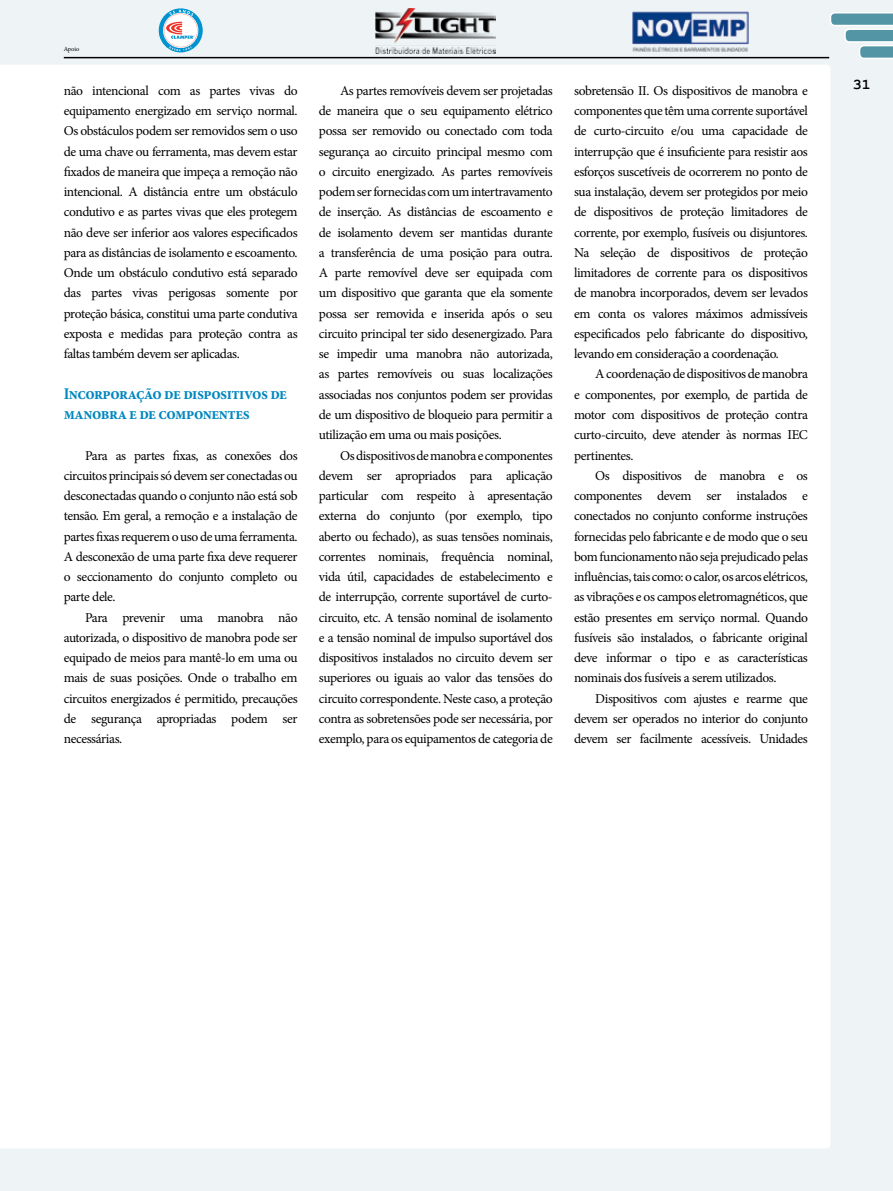
<style>
.page{position:relative;width:893px;height:1191px;background:#eef4f6}
.page>*{position:absolute;margin:0;border:0;box-sizing:border-box;transform-origin:0 0}
.t1{font:700 condensed 16.5px/20.2px "Minion Pro";letter-spacing:-.03em;color:#0087bf}
.t2{font:700 15px "Courier New";color:#000}
.t3{font:13.5px/20.2px "Minion Pro";letter-spacing:-.03em;color:#000;text-align:justify}
.t4{font:6.3px "Minion Pro";letter-spacing:-.005em;color:#000}
</style>
<div class="page">
<div style="left:0;top:65px;width:830px;height:1083px;background:#fff"></div>
<hr style="left:64px;top:57px;width:765px;height:1px;background:#000">
<svg style="left:830px;top:12px;width:63px;height:47px"></svg>
<img style="left:632px;top:11px;width:117px;height:41px">
<svg style="left:159px;top:8px;width:44px;height:44px"></svg>
<img style="left:376px;top:8px;width:120px;height:45px">
<p class="t4" style="left:64px;top:45px;width:17px">Apoio</p>
<p class="t3" style="left:64px;top:80px;width:235px">não intencional com as partes vivas do equipamento energizado em serviço normal.<br>Os obstáculos podem ser removidos sem o uso de uma chave ou ferramenta, mas devem estar fixados de maneira que impeça a remoção não intencional. A distância entre um obstáculo condutivo e as partes vivas que eles protegem não deve ser inferior aos valores especificados para as distâncias de isolamento e escoamento.<br>Onde um obstáculo condutivo está separado das partes vivas perigosas somente por proteção básica, constitui uma parte condutiva exposta e medidas para proteção contra as faltas também devem ser aplicadas.</p>
<p class="t1" style="left:64px;top:383px;width:225px">Incorporação de dispositivos de manobra e de componentes</p>
<p class="t3" style="left:64px;top:445px;width:235px;text-indent:21px">Para as partes fixas, as conexões dos circuitos principais só devem ser conectadas ou desconectadas quando o conjunto não está sob tensão. Em geral, a remoção e a instalação de partes fixas requerem o uso de uma ferramenta.<br>A desconexão de uma parte fixa deve requerer o seccionamento do conjunto completo ou parte dele.</p>
<p class="t3" style="left:64px;top:607px;width:235px;text-indent:21px">Para prevenir uma manobra não autorizada, o dispositivo de manobra pode ser equipado de meios para mantê-lo em uma ou mais de suas posições. Onde o trabalho em circuitos energizados é permitido, precauções de segurança apropriadas podem ser necessárias.</p>
<p class="t3" style="left:319px;top:80px;width:235px;text-indent:21px">As partes removíveis devem ser projetadas de maneira que o seu equipamento elétrico possa ser removido ou conectado com toda segurança ao circuito principal mesmo com o circuito energizado. As partes removíveis podem ser fornecidas com um intertravamento de inserção. As distâncias de escoamento e de isolamento devem ser mantidas durante a transferência de uma posição para outra.<br>A parte removível deve ser equipada com um dispositivo que garanta que ela somente possa ser removida e inserida após o seu circuito principal ter sido desenergizado. Para se impedir uma manobra não autorizada, as partes removíveis ou suas localizações associadas nos conjuntos podem ser providas de um dispositivo de bloqueio para permitir a utilização em uma ou mais posições.</p>
<p class="t3" style="left:319px;top:445px;width:235px;text-indent:21px">Os dispositivos de manobra e componentes devem ser apropriados para aplicação particular com respeito à apresentação externa do conjunto (por exemplo, tipo aberto ou fechado), as suas tensões nominais, correntes nominais, frequência nominal, vida útil, capacidades de estabelecimento e de interrupção, corrente suportável de curto&shy;circuito, etc. A tensão nominal de isolamento e a tensão nominal de impulso suportável dos dispositivos instalados no circuito devem ser superiores ou iguais ao valor das tensões do circuito correspondente. Neste caso, a proteção contra as sobretensões pode ser necessária, por exemplo, para os equipamentos de categoria de</p>
<p class="t3" style="left:574px;top:80px;width:235px">sobretensão II. Os dispositivos de manobra e componentes que têm uma corrente suportável de curto-circuito e/ou uma capacidade de interrupção que é insuficiente para resistir aos esforços suscetíveis de ocorrerem no ponto de sua instalação, devem ser protegidos por meio de dispositivos de proteção limitadores de corrente, por exemplo, fusíveis ou disjuntores.<br>Na seleção de dispositivos de proteção limitadores de corrente para os dispositivos de manobra incorporados, devem ser levados em conta os valores máximos admissíveis especificados pelo fabricante do dispositivo, levando em consideração a coordenação.</p>
<p class="t3" style="left:574px;top:364px;width:235px;text-indent:21px">A coordenação de dispositivos de manobra e componentes, por exemplo, de partida de motor com dispositivos de proteção contra curto-circuito, deve atender às normas IEC pertinentes.</p>
<p class="t3" style="left:574px;top:465px;width:235px;text-indent:21px">Os dispositivos de manobra e os componentes devem ser instalados e conectados no conjunto conforme instruções fornecidas pelo fabricante e de modo que o seu bom funcionamento não seja prejudicado pelas influências, tais como: o calor, os arcos elétricos, as vibrações e os campos eletromagnéticos, que estão presentes em serviço normal. Quando fusíveis são instalados, o fabricante original deve informar o tipo e as características nominais dos fusíveis a serem utilizados.</p>
<p class="t3" style="left:574px;top:688px;width:235px;text-indent:21px">Dispositivos com ajustes e rearme que devem ser operados no interior do conjunto devem ser facilmente acessíveis. Unidades</p>
<p class="t2" style="left:853px;top:75px;width:19px">31</p>
</div>
